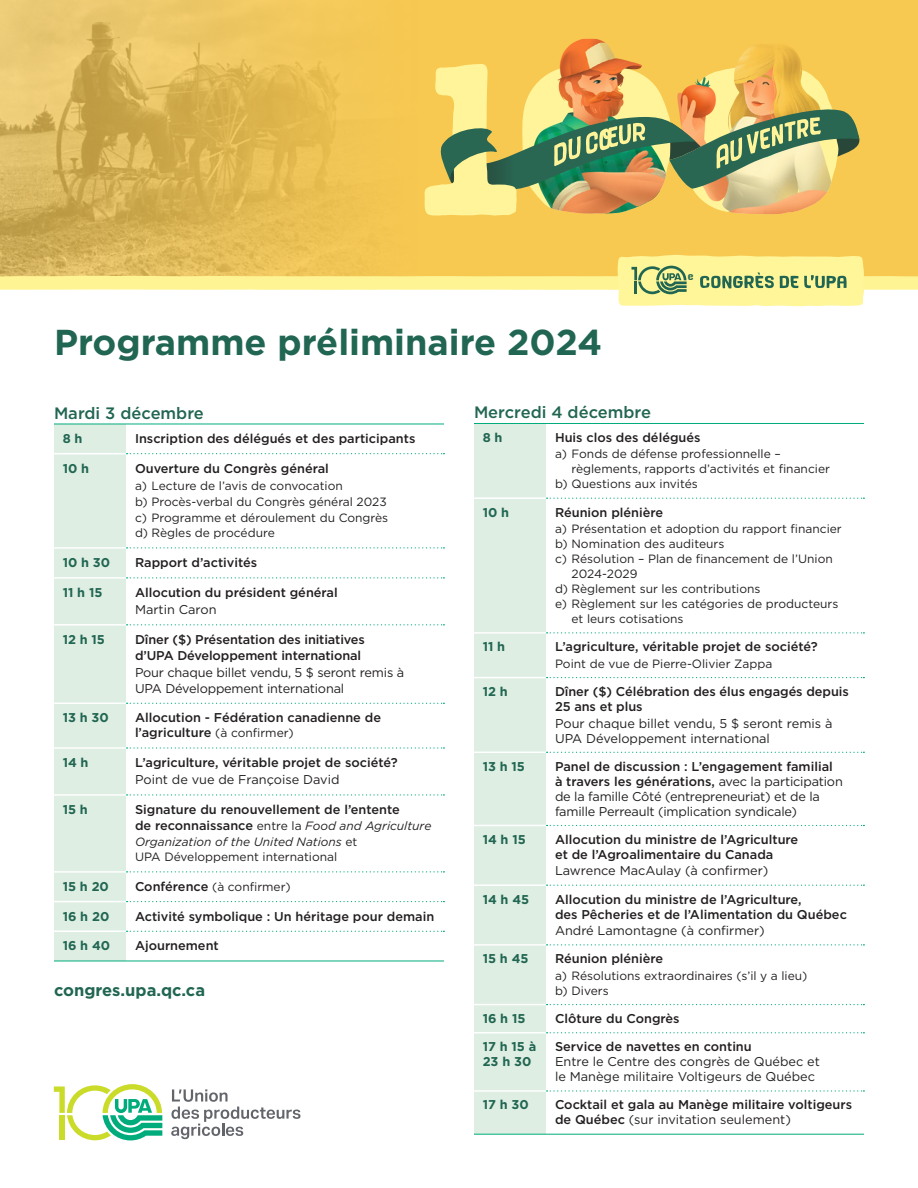
<style>
.page{position:relative;width:918px;height:1188px;background:#fff}
.page>*{position:absolute;margin:0;border:0;box-sizing:border-box;transform-origin:0 0}
.Retrait_italique{font:700 36px "Gotham";color:#216652}
.t1{font:500 16.5px "Gotham";color:#216652}
.t2{font:700 16.5px "Gotham";color:#216652}
.Normal__Web{font:500 12.75px/15px "Gotham";color:#231f20}
.Normal__Web-2{font:12.75px/15px "Gotham";color:#231f20}
.t3{font:700 12.75px/15px "Gotham";color:#216652}
.Normal__Web-3{font:12px/15px "Gotham";color:#231f20}
.Normal__Web-4{font:italic 12px/15.8px "Gotham";color:#231f20}
.t4{font:700 11.25px "Hawkes";color:#216652}
.s1{font-weight:400;font-size:12px}
.s2{font-weight:500;font-style:normal;font-size:12.75px}
.s3{font-style:normal}
.s4{font-weight:500;font-size:12.75px}
.s5{font-weight:500}
.s6{font-weight:400}
</style>
<div class="page">
<svg style="left:0;top:0;width:918px;height:254px"></svg>
<img style="left:534px;top:39px;width:137px;height:25px">
<img style="left:677px;top:43px;width:162px;height:21px">
<svg style="left:424px;top:64px;width:437px;height:152px"></svg>
<hr style="left:54px;top:961px;width:72px;height:1px;background:#00ac7c">
<svg style="left:54px;top:424px;width:390px;height:537px"></svg>
<hr style="left:126px;top:961px;width:318px;height:1px;background:#00ac7c">
<div style="left:474px;top:424px;width:72px;height:710px;background:#deeee3"></div>
<hr style="left:474px;top:497px;width:72px;height:2px;background:#fff">
<hr style="left:474px;top:632px;width:72px;height:2px;background:#fff">
<hr style="left:474px;top:677px;width:72px;height:1px;background:#fff">
<hr style="left:474px;top:752px;width:72px;height:1px;background:#fff">
<hr style="left:474px;top:825px;width:72px;height:1px;background:#fff">
<hr style="left:474px;top:884px;width:72px;height:2px;background:#fff">
<hr style="left:474px;top:944px;width:72px;height:2px;background:#fff">
<hr style="left:474px;top:1004px;width:72px;height:1px;background:#fff">
<hr style="left:474px;top:1032px;width:72px;height:2px;background:#fff">
<hr style="left:474px;top:1090px;width:72px;height:2px;background:#fff">
<svg style="left:547px;top:498px;width:317px;height:1px"></svg>
<hr style="left:474px;top:1134px;width:72px;height:1px;background:#00ac7c">
<hr style="left:474px;top:423px;width:72px;height:1px;background:#00ac7c">
<hr style="left:546px;top:423px;width:318px;height:1px;background:#00ac7c">
<svg style="left:547px;top:632px;width:317px;height:1px"></svg>
<svg style="left:547px;top:677px;width:317px;height:1px"></svg>
<svg style="left:547px;top:825px;width:317px;height:1px"></svg>
<svg style="left:547px;top:752px;width:317px;height:1px"></svg>
<svg style="left:547px;top:885px;width:317px;height:1px"></svg>
<svg style="left:547px;top:944px;width:317px;height:1px"></svg>
<svg style="left:547px;top:1004px;width:317px;height:1px"></svg>
<svg style="left:547px;top:1032px;width:317px;height:1px"></svg>
<svg style="left:547px;top:1090px;width:317px;height:2px"></svg>
<hr style="left:546px;top:1134px;width:318px;height:1px;background:#00ac7c">
<svg style="left:54px;top:1084px;width:108px;height:56px"></svg>
<svg style="left:171px;top:1089px;width:130px;height:50px"></svg>
<svg style="left:0;top:254px;width:918px;height:52px"></svg>
<p class="Retrait_italique" style="left:54px;top:318px;width:550px">Programme préliminaire 2024</p>
<p class="t4" style="left:688px;top:267px;width:7px">e</p>
<p class="t1" style="left:54px;top:402px;width:151px">Mardi 3 décembre</p>
<p class="t3" style="left:63px;top:431px;width:21px">8 h</p>
<p class="Normal__Web" style="left:135px;top:431px;width:282px">Inscription des délégués et des participants</p>
<p class="t3" style="left:63px;top:461px;width:28px">10 h</p>
<p class="Normal__Web" style="left:135px;top:461px;width:195px">Ouverture du Congrès général</p>
<p class="Normal__Web-3" style="left:135px;top:478px;width:209px">a) Lecture de l’avis de convocation</p>
<p class="Normal__Web-3" style="left:135px;top:494px;width:253px">b) Procès-verbal du Congrès général 2023</p>
<p class="Normal__Web-3" style="left:135px;top:510px;width:255px">c) Programme et déroulement du Congrès</p>
<p class="Normal__Web-3" style="left:135px;top:525px;width:141px">d) Règles de procédure</p>
<p class="t3" style="left:63px;top:555px;width:49px">10 h 30</p>
<p class="Normal__Web" style="left:135px;top:555px;width:124px">Rapport d’activités</p>
<p class="t3" style="left:63px;top:585px;width:41px">11 h 15</p>
<p class="Normal__Web" style="left:135px;top:585px;width:204px">Allocution du président général</p>
<p class="Normal__Web-2" style="left:135px;top:602px;width:83px">Martin Caron</p>
<p class="t3" style="left:63px;top:632px;width:44px">12 h 15</p>
<p class="Normal__Web" style="left:135px;top:631px;width:231px;line-height:15.8px">Dîner ($) Présentation des initiatives d’UPA Développement international</p>
<p class="Normal__Web-2" style="left:135px;top:664px;width:271px;line-height:15.8px">Pour chaque billet vendu, 5 $ seront remis à<br>UPA Développement international</p>
<p class="t3" style="left:63px;top:710px;width:48px">13 h 30</p>
<p class="Normal__Web" style="left:135px;top:710px;width:248px">Allocution - Fédération canadienne de l’agriculture <span class="s1">(à confirmer)</span></p>
<p class="t3" style="left:63px;top:755px;width:27px">14 h</p>
<p class="Normal__Web" style="left:135px;top:755px;width:264px">L’agriculture, véritable projet de société?</p>
<p class="Normal__Web-2" style="left:135px;top:772px;width:206px">Point de vue de Françoise David</p>
<p class="t3" style="left:63px;top:802px;width:27px">15 h</p>
<p class="Normal__Web" style="left:135px;top:802px;width:266px">Signature du renouvellement de l’entente</p>
<p class="Normal__Web-4" style="left:135px;top:818px;width:298px"><span class="s2">de reconnaissance</span> <span class="s3">entre la</span> Food and Agriculture<br>Organization of the United Nations <span class="s3">et<br>UPA Développement international</span></p>
<p class="t3" style="left:63px;top:879px;width:48px">15 h 20</p>
<p class="Normal__Web-3" style="left:135px;top:879px;width:157px"><span class="s4">Conférence</span> (à confirmer)</p>
<p class="t3" style="left:63px;top:909px;width:48px">16 h 20</p>
<p class="Normal__Web" style="left:135px;top:909px;width:301px">Activité symbolique : Un héritage pour demain</p>
<p class="t3" style="left:63px;top:938px;width:49px">16 h 40</p>
<p class="Normal__Web" style="left:135px;top:938px;width:85px">Ajournement</p>
<p class="t2" style="left:54px;top:980px;width:153px">congres.upa.qc.ca</p>
<p class="t1" style="left:474px;top:402px;width:179px">Mercredi 4 décembre</p>
<p class="t3" style="left:483px;top:430px;width:21px">8 h</p>
<p class="Normal__Web" style="left:555px;top:430px;width:147px">Huis clos des délégués</p>
<p class="Normal__Web-3" style="left:572px;top:446px;width:260px;text-indent:-16px">a) Fonds de défense professionnelle – règlements, rapports d’activités et financier</p>
<p class="Normal__Web-3" style="left:555px;top:476px;width:144px">b) Questions aux invités</p>
<p class="t3" style="left:483px;top:505px;width:28px">10 h</p>
<p class="Normal__Web" style="left:555px;top:504px;width:110px">Réunion plénière</p>
<p class="Normal__Web-3" style="left:555px;top:521px;width:288px">a) Présentation et adoption du rapport financier</p>
<p class="Normal__Web-3" style="left:555px;top:536px;width:171px">b) Nomination des auditeurs</p>
<p class="Normal__Web-3" style="left:572px;top:551px;width:263px;text-indent:-16px">c) Résolution – Plan de financement de l’Union<br>2024-2029</p>
<p class="Normal__Web-3" style="left:555px;top:581px;width:207px">d) Règlement sur les contributions</p>
<p class="Normal__Web-3" style="left:572px;top:596px;width:268px;text-indent:-16px">e) Règlement sur les catégories de producteurs et leurs cotisations</p>
<p class="t3" style="left:483px;top:639px;width:24px">11 h</p>
<p class="Normal__Web" style="left:555px;top:639px;width:264px">L’agriculture, véritable projet de société?</p>
<p class="Normal__Web-3" style="left:555px;top:656px;width:219px">Point de vue de Pierre‑Olivier Zappa</p>
<p class="t3" style="left:483px;top:684px;width:27px">12 h</p>
<p class="Normal__Web" style="left:555px;top:684px;width:295px">Dîner ($) Célébration des élus engagés depuis<br>25 ans et plus</p>
<p class="Normal__Web-2" style="left:555px;top:715px;width:279px">Pour chaque billet vendu, 5 $ seront remis à<br>UPA Développement international</p>
<p class="t3" style="left:483px;top:759px;width:44px">13 h 15</p>
<p class="Normal__Web-2" style="left:555px;top:758px;width:289px"><span class="s5">Panel de discussion : L’engagement familial à travers les générations,</span> avec la participation de la famille Côté (entrepreneuriat) et de la famille Perreault (implication syndicale)</p>
<p class="t3" style="left:483px;top:832px;width:45px">14 h 15</p>
<p class="Normal__Web" style="left:555px;top:832px;width:245px">Allocution du ministre de l’Agriculture et de l’Agroalimentaire du Canada</p>
<p class="Normal__Web-2" style="left:555px;top:863px;width:215px">Lawrence MacAulay (à confirmer)</p>
<p class="t3" style="left:483px;top:892px;width:48px">14 h 45</p>
<p class="Normal__Web" style="left:555px;top:891px;width:293px">Allocution du ministre de l’Agriculture,<br>des Pêcheries et de l’Alimentation du Québec</p>
<p class="Normal__Web-2" style="left:555px;top:923px;width:211px">André Lamontagne (à confirmer)</p>
<p class="t3" style="left:483px;top:951px;width:47px">15 h 45</p>
<p class="Normal__Web" style="left:555px;top:951px;width:110px">Réunion plénière</p>
<p class="Normal__Web-3" style="left:555px;top:968px;width:254px">a) Résolutions extraordinaires (s’il y a lieu)</p>
<p class="Normal__Web-3" style="left:555px;top:983px;width:55px">b) Divers</p>
<p class="t3" style="left:483px;top:1011px;width:44px">16 h 15</p>
<p class="Normal__Web" style="left:555px;top:1011px;width:126px">Clôture du Congrès</p>
<p class="t3" style="left:483px;top:1039px;width:55px">17 h 15 à<br>23 h 30</p>
<p class="Normal__Web" style="left:555px;top:1039px;width:198px">Service de navettes en continu</p>
<p class="Normal__Web-2" style="left:555px;top:1054px;width:267px">Entre le Centre des congrès de Québec et le Manège militaire Voltigeurs de Québec</p>
<p class="t3" style="left:483px;top:1097px;width:48px">17 h 30</p>
<p class="Normal__Web" style="left:555px;top:1097px;width:299px">Cocktail et gala au Manège militaire voltigeurs de Québec <span class="s6">(sur invitation seulement)</span></p>
</div>
